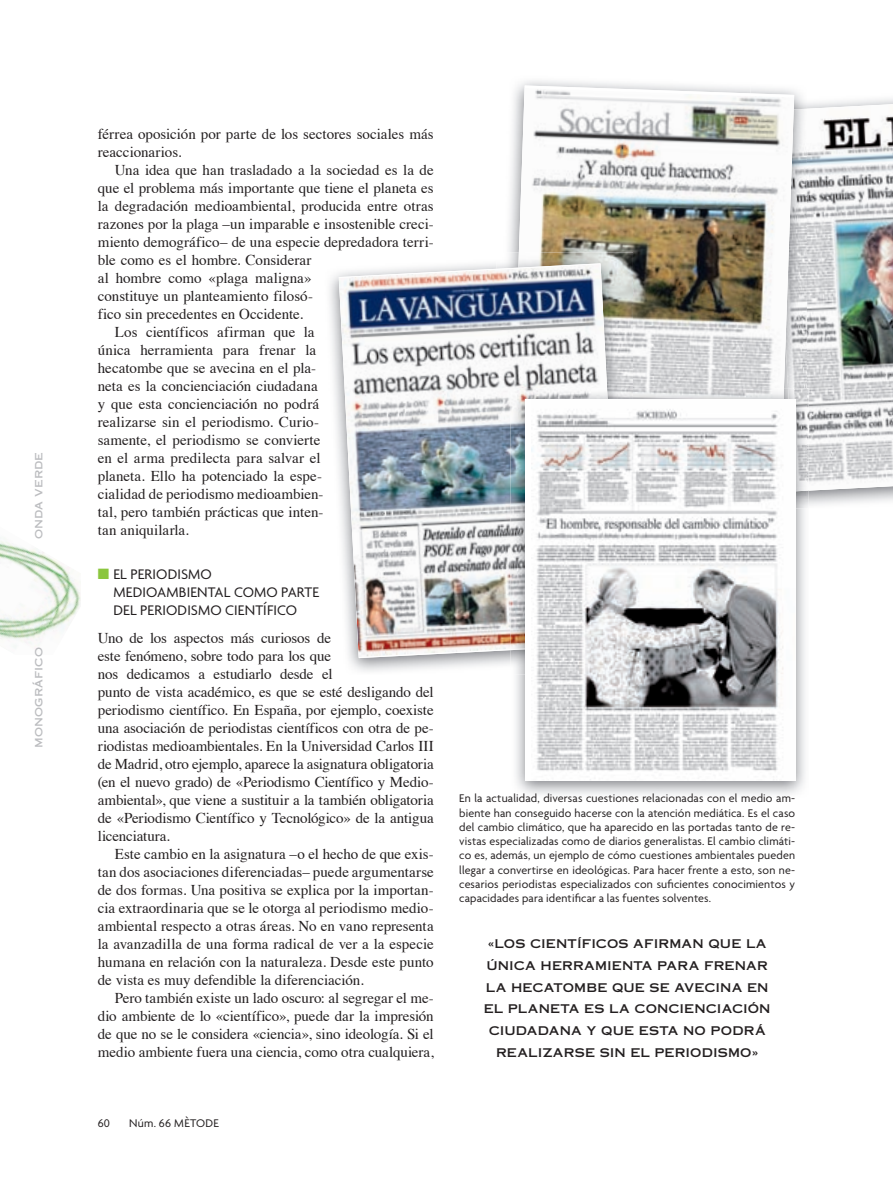
<style>
.page{position:relative;width:893px;height:1191px;background:#fff}
.page>*{position:absolute;margin:0;border:0;box-sizing:border-box;transform-origin:0 0}
.t1{font:15px/18px "Times";letter-spacing:-.005em;color:#231f20}
.t2{font:15px/18px "Agenda";letter-spacing:.01em;color:#231f20}
.t3{font:12px/14.2px "Agenda";letter-spacing:.01em;color:#231f20;text-align:justify}
.t4{font:12px/21.8px "Copperplate Thirty One AB";letter-spacing:.01em;color:#231f20;text-align:center}
.t5{font:12px "Copperplate Thirty One AB";letter-spacing:.005em;color:#bcbdc0}
.s1{color:#8bc63e}
</style>
<div class="page">
<img style="left:0;top:541px;width:81px;height:107px">
<img style="left:808px;top:492px;width:85px;height:13px">
<img style="left:807px;top:103px;width:86px;height:387px">
<img style="left:794px;top:109px;width:13px;height:279px">
<img style="left:519px;top:88px;width:275px;height:300px">
<img style="left:518px;top:252px;width:115px;height:136px">
<img style="left:339px;top:264px;width:268px;height:393px">
<img style="left:793px;top:388px;width:15px;height:103px">
<img style="left:795px;top:434px;width:12px;height:62px">
<img style="left:784px;top:388px;width:9px;height:11px">
<img style="left:633px;top:388px;width:151px;height:11px">
<img style="left:620px;top:388px;width:13px;height:11px">
<img style="left:510px;top:388px;width:110px;height:261px">
<div style="left:525px;top:399px;width:270px;height:381px;background:#fff"></div>
<img style="left:532px;top:409px;width:252px;height:371px">
<p class="t5" style="left:31px;top:539px;width:89px;rotate:-90deg">onda verde</p>
<p class="t5" style="left:31px;top:747px;width:102px;rotate:-90deg">monográfico</p>
<p class="t1" style="left:98px;top:126px;width:337px">férrea oposición por parte de los sectores sociales más reaccionarios.</p>
<p class="t1" style="left:115px;top:162px;width:320px">Una idea que han trasladado a la sociedad es la de</p>
<p class="t1" style="left:98px;top:180px;width:337px">que el problema más importante que tiene el planeta es</p>
<p class="t1" style="left:98px;top:198px;width:337px">la degradación medioambiental, producida entre otras</p>
<p class="t1" style="left:98px;top:216px;width:337px">razones por la plaga –un imparable e insostenible creci-</p>
<p class="t1" style="left:98px;top:234px;width:337px">miento demográfico– de una especie depredadora terri-</p>
<p class="t1" style="left:98px;top:252px;width:215px">ble como es el hombre. Considerar</p>
<p class="t1" style="left:98px;top:270px;width:215px">al hombre como «plaga maligna»</p>
<p class="t1" style="left:98px;top:288px;width:217px">constituye un planteamiento filosó-</p>
<p class="t1" style="left:98px;top:306px;width:207px">fico sin precedentes en Occidente.</p>
<p class="t1" style="left:115px;top:324px;width:201px">Los científicos afirman que la</p>
<p class="t1" style="left:98px;top:342px;width:220px">única herramienta para frenar la</p>
<p class="t1" style="left:98px;top:360px;width:220px">hecatombe que se avecina en el pla-</p>
<p class="t1" style="left:98px;top:378px;width:221px">neta es la concienciación ciudadana</p>
<p class="t1" style="left:98px;top:396px;width:223px">y que esta concienciación no podrá</p>
<p class="t1" style="left:98px;top:414px;width:223px">realizarse sin el periodismo. Curio-</p>
<p class="t1" style="left:98px;top:432px;width:224px">samente, el periodismo se convierte</p>
<p class="t1" style="left:98px;top:450px;width:224px">en el arma predilecta para salvar el</p>
<p class="t1" style="left:98px;top:468px;width:226px">planeta. Ello ha potenciado la espe-</p>
<p class="t1" style="left:98px;top:486px;width:227px">cialidad de periodismo medioambien-</p>
<p class="t1" style="left:98px;top:504px;width:227px">tal, pero también prácticas que inten-</p>
<p class="t1" style="left:98px;top:522px;width:93px">tan aniquilarla.</p>
<p class="t2" style="left:113px;top:566px;width:207px;text-indent:-16px"><span class="s1">■</span> EL PERIODISMO<br>MEDIOAMBIENTAL COMO PARTE<br>DEL PERIODISMO CIENTÍFICO</p>
<p class="t1" style="left:98px;top:630px;width:337px">Uno de los aspectos más curiosos de<br>este fenómeno, sobre todo para los que<br>nos dedicamos a estudiarlo desde<br>punto de vista académico, es que se esté desligando del periodismo científico. En España, por ejemplo, coexiste una asociación de periodistas científicos con otra de pe&shy;riodistas medioambientales. En la Universidad Carlos III de Madrid, otro ejemplo, aparece la asignatura obligatoria (en el nuevo grado) de «Periodismo Científico y Medio&shy;ambiental», que viene a sustituir a la también obligatoria de «Periodismo Científico y Tecnológico» de la antigua licenciatura.</p>
<p class="t1" style="left:98px;top:846px;width:338px;text-align:justify;text-indent:17px">Este cambio en la asignatura –o el hecho de que exis&shy;tan dos asociaciones diferenciadas– puede argumentarse de dos formas. Una positiva se explica por la importan&shy;cia extraordinaria que se le otorga al periodismo medio&shy;ambiental respecto a otras áreas. No en vano representa la avanzadilla de una forma radical de ver a la especie humana en relación con la naturaleza. Desde este punto de vista es muy defendible la diferenciación.</p>
<p class="t1" style="left:98px;top:990px;width:337px;text-align:justify;text-indent:17px">Pero también existe un lado oscuro: al segregar el me&shy;dio ambiente de lo «científico», puede dar la impresión de que no se le considera «ciencia», sino ideología. Si el medio ambiente fuera una ciencia, como otra cualquiera,</p>
<p class="t1" style="left:322px;top:666px;width:12px">el</p>
<p class="t3" style="left:98px;top:1116px;width:14px">60</p>
<p class="t3" style="left:129px;top:1116px;width:91px">Núm. 66 MÈTODE</p>
<p class="t3" style="left:459px;top:792px;width:337px">En la actualidad, diversas cuestiones relacionadas con el medio am&shy;biente han conseguido hacerse con la atención mediática. Es el caso del cambio climático, que ha aparecido en las portadas tanto de re&shy;vistas especializadas como de diarios generalistas. El cambio climáti&shy;co es, además, un ejemplo de cómo cuestiones ambientales pueden llegar a convertirse en ideológicas. Para hacer frente a esto, son ne&shy;cesarios periodistas especializados con suficientes conocimientos y capacidades para identificar a las fuentes solventes.</p>
<p class="t4" style="left:484px;top:933px;width:288px">«LOS CIENTÍFICOS AFIRMAN QUE LA<br>ÚNICA HERRAMIENTA PARA FRENAR<br>LA HECATOMBE QUE SE AVECINA EN<br>EL PLANETA ES LA CONCIENCIACIÓN<br>CIUDADANA Y QUE ESTA NO PODRÁ<br>REALIZARSE SIN EL PERIODISMO»</p>
</div>
